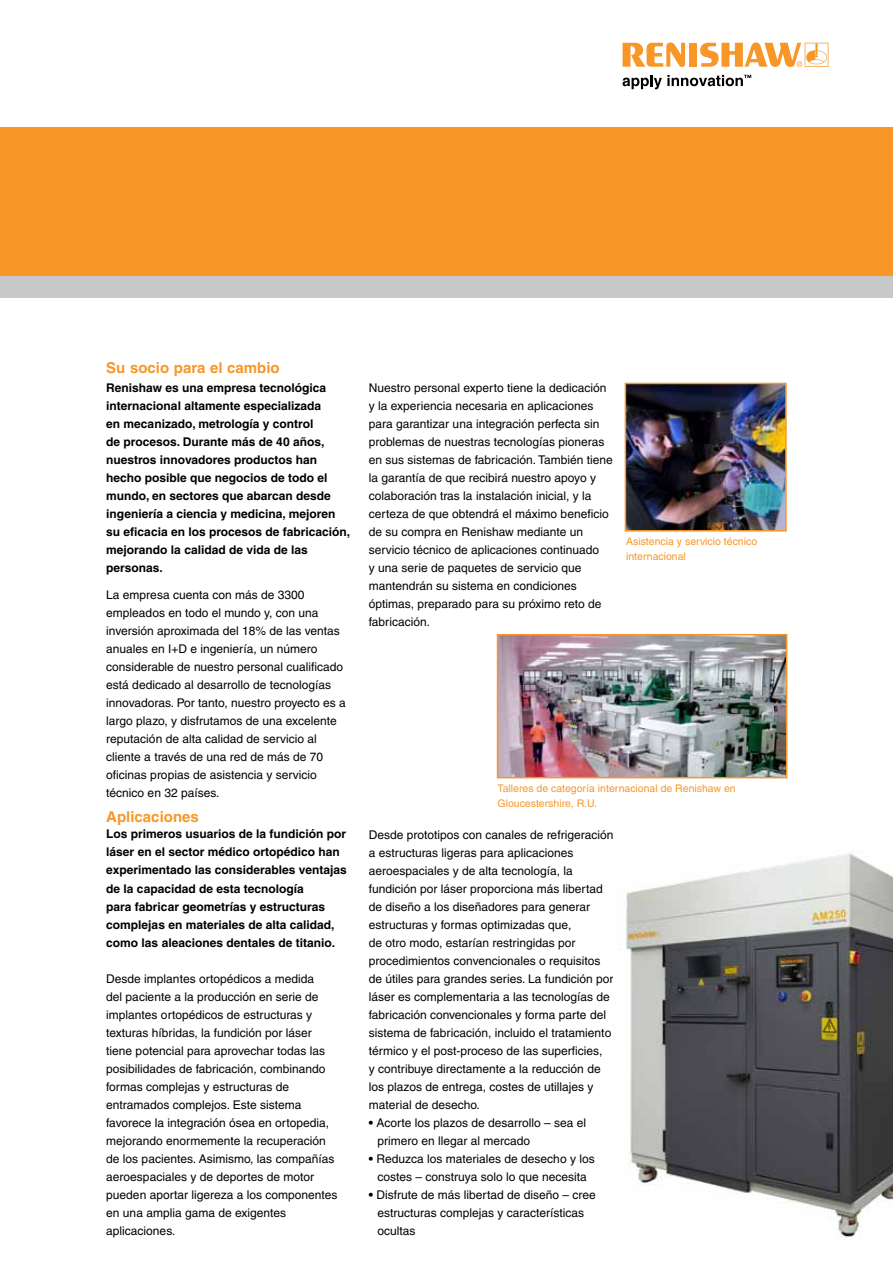
<style>
.page{position:relative;width:893px;height:1263px;background:#fff}
.page>*{position:absolute;margin:0;border:0;box-sizing:border-box;transform-origin:0 0}
.t1{font:700 15px "Helvetica CE";color:#f89728}
.t2{font:12px/18px "Helvetica CE";color:#000}
.t3{font:700 12px/18px "Helvetica CE";color:#000}
.t4{font:10.5px/15px "Helvetica CE";color:#f89728}
.s1{font-weight:700}
</style>
<div class="page">
<div style="left:0;top:128px;width:893px;height:148px;background:#f89728"></div>
<div style="left:0;top:276px;width:893px;height:22px;background:#c7c8ca"></div>
<svg style="left:623px;top:43px;width:62px;height:24px"></svg>
<div style="left:689px;top:43px;width:8px;height:24px;background:#f89728"></div>
<svg style="left:700px;top:43px;width:128px;height:24px"></svg>
<svg style="left:622px;top:75px;width:129px;height:14px"></svg>
<img style="left:628px;top:386px;width:156px;height:142px">
<div style="left:625px;top:383px;width:162px;height:148px;border:2px solid #f89728"></div>
<img style="left:500px;top:637px;width:284px;height:138px">
<div style="left:497px;top:634px;width:290px;height:144px;border:2px solid #f89728"></div>
<img style="left:626px;top:853px;width:267px;height:385px">
<p class="t1" style="left:106px;top:359px;width:175px">Su socio para el cambio</p>
<p class="t3" style="left:106px;top:379px;width:245px">Renishaw es una empresa tecnológica internacional altamente especializada<br>en mecanizado, metrología y control<br>de procesos. Durante más de 40 años, nuestros innovadores productos han hecho posible que negocios de todo el mundo, en sectores que abarcan desde ingeniería a ciencia y medicina, mejoren su eficacia en los procesos de fabricación, mejorando la calidad de vida de las personas.</p>
<p class="t2" style="left:106px;top:586px;width:241px">La empresa cuenta con más de 3300 empleados en todo el mundo y, con una inversión aproximada del 18% de las ventas anuales en I+D e ingeniería, un número considerable de nuestro personal cualificado está dedicado al desarrollo de tecnologías innovadoras. Por tanto, nuestro proyecto es a largo plazo, y disfrutamos de una excelente reputación de alta calidad de servicio al cliente a través de una red de más de 70 oficinas propias de asistencia y servicio técnico en 32 países.</p>
<p class="t1" style="left:106px;top:808px;width:94px">Aplicaciones</p>
<p class="t3" style="left:106px;top:825px;width:242px">Los primeros usuarios de la fundición por láser en el sector médico ortopédico han experimentado las considerables ventajas de la capacidad de esta tecnología<br>para fabricar geometrías y estructuras complejas en materiales de alta calidad, como las aleaciones dentales de titanio.</p>
<p class="t2" style="left:106px;top:969px;width:233px">Desde implantes ortopédicos a medida<br>del paciente a la producción en serie de implantes ortopédicos de estructuras y texturas híbridas, la fundición por láser tiene potencial para aprovechar todas las posibilidades de fabricación, combinando formas complejas y estructuras de entramados complejos. Este sistema favorece la integración ósea en ortopedia, mejorando enormemente la recuperación de los pacientes. Asimismo, las compañías aeroespaciales y de deportes de motor pueden aportar ligereza a los componentes en una amplia gama de exigentes aplicaciones.</p>
<p class="t2" style="left:369px;top:379px;width:245px">Nuestro personal experto tiene la dedicación y la experiencia necesaria en aplicaciones para garantizar una integración perfecta sin problemas de nuestras tecnologías pioneras en sus sistemas de fabricación. También tiene la garantía de que recibirá nuestro apoyo y colaboración tras la instalación inicial, y la certeza de que obtendrá el máximo beneficio de su compra en Renishaw mediante un servicio técnico de aplicaciones continuado<br>y una serie de paquetes de servicio que mantendrán su sistema en condiciones óptimas, preparado para su próximo reto de fabricación.</p>
<p class="t4" style="left:626px;top:534px;width:133px">Asistencia y servicio técnico internacional</p>
<p class="t4" style="left:497px;top:781px;width:240px">Talleres de categoría internacional de Renishaw en<br>Gloucestershire, R.U.</p>
<p class="t2" style="left:369px;top:825px;width:246px">Desde prototipos con canales de refrigeración a estructuras ligeras para aplicaciones aeroespaciales y de alta tecnología, la fundición por láser proporciona más libertad de diseño a los diseñadores para generar estructuras y formas optimizadas que,<br>de otro modo, estarían restringidas por procedimientos convencionales o requisitos de útiles para grandes series. La fundición por láser es complementaria a las tecnologías de fabricación convencionales y forma parte del sistema de fabricación, incluido el tratamiento térmico y el post-proceso de las superficies,<br>y contribuye directamente a la reducción de los plazos de entrega, costes de utillajes y material de desecho.</p>
<p class="t2" style="left:377px;top:1113px;width:210px;text-indent:-9px"><span class="s1">•</span> Acorte los plazos de desarrollo – sea el primero en llegar al mercado</p>
<p class="t2" style="left:369px;top:1149px;width:227px;text-align:center"><span class="s1">•</span> Reduzca los materiales de desecho y los costes – construya solo lo que necesita</p>
<p class="t2" style="left:377px;top:1185px;width:220px;text-indent:-9px"><span class="s1">•</span> Disfrute de más libertad de diseño – cree estructuras complejas y características ocultas</p>
</div>
